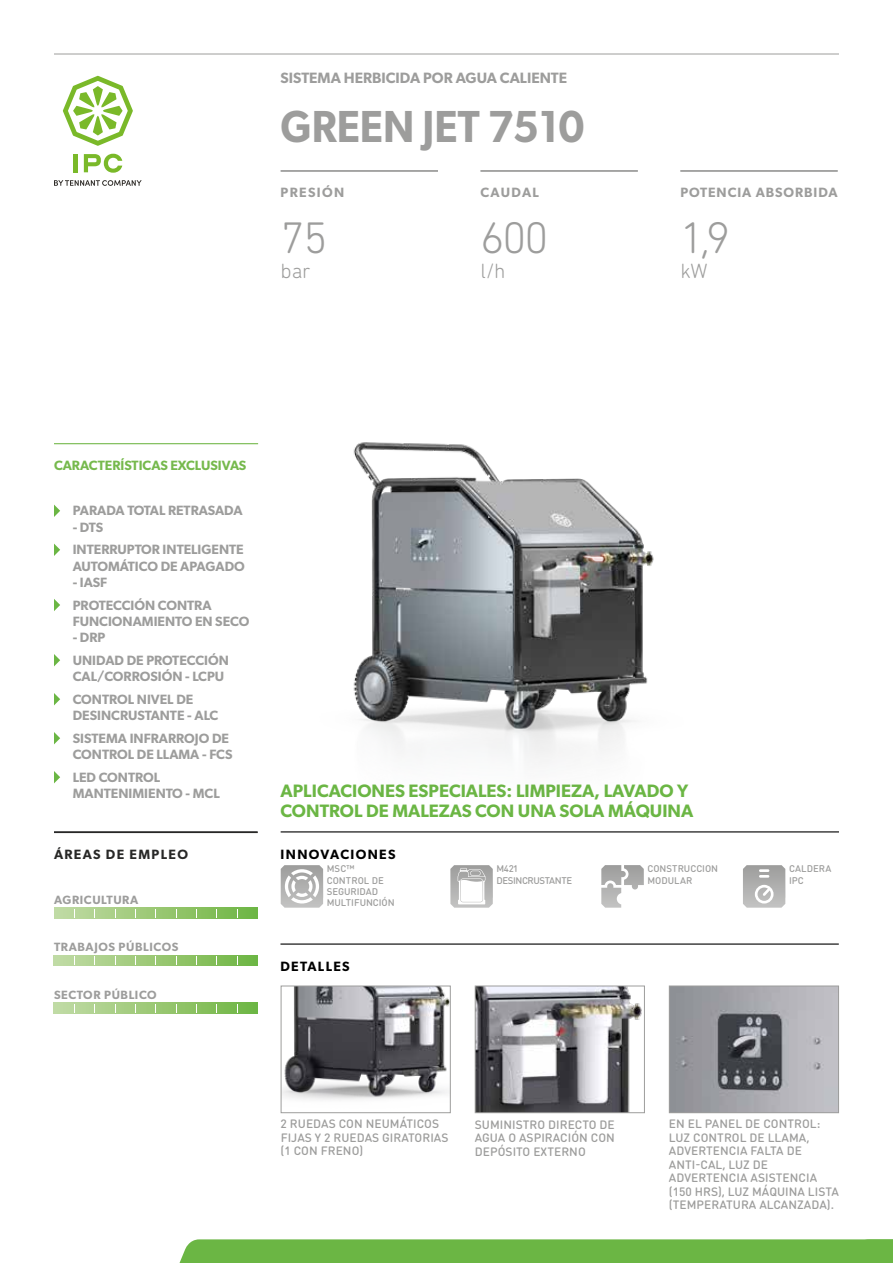
<style>
.page{position:relative;width:893px;height:1263px;background:#fff}
.page>*{position:absolute;margin:0;border:0;box-sizing:border-box;transform-origin:0 0}
.t1{font:600 45px "Gibson";color:#9d9d9c;scale:.93 1}
.t2{font:300 45px "DIN Next Rounded LT Pro";color:#9d9d9c}
.t3{font:300 21px "DIN Next Rounded LT Pro";color:#9d9d9c}
.t4{font:600 18px/19.5px "Gibson";color:#6bb644}
.t5{font:600 15px "Gibson";color:#9d9d9c}
.t6{font:600 13.5px/22.8px "Gibson";color:#9d9d9c}
.t7{font:600 13.5px "Gibson";color:#76b94d}
.t8{font:600 13.5px "Gibson";letter-spacing:.1em;color:#000}
.t9{font:600 13.5px "Gibson";letter-spacing:.07em;color:#9d9d9c}
.t10{font:600 13.5px "Gibson";letter-spacing:.1em;color:#282827}
.t11{font:600 13.5px "Gibson";letter-spacing:.1em;color:#9d9d9c}
.t12{font:500 12px/13.5px "DIN Round Pro";letter-spacing:.005em;color:#9d9d9c}
.t13{font:600 12px "Gibson";letter-spacing:.05em;color:#9d9d9c}
.t14{font:500 9.6px/11.2px "DIN Round Pro";letter-spacing:-.005em;color:#9d9d9c}
.t15{font:500 9.6px/11.2px "DIN Round Pro";letter-spacing:-.04em;color:#9d9d9c}
</style>
<div class="page">
<hr style="left:54px;top:54px;width:785px;height:1px;background:#9d9d9c">
<div style="left:179px;top:1239px;width:714px;height:24px;background:#6bb644"></div>
<img style="left:283px;top:988px;width:166px;height:112px">
<div style="left:281px;top:986px;width:170px;height:127px;border:1px solid #9d9d9c"></div>
<img style="left:477px;top:988px;width:165px;height:123px">
<div style="left:475px;top:986px;width:170px;height:127px;border:1px solid #9d9d9c"></div>
<hr style="left:281px;top:170px;width:157px;height:1px;background:#9d9d9c">
<hr style="left:480px;top:170px;width:158px;height:1px;background:#9d9d9c">
<hr style="left:680px;top:170px;width:158px;height:1px;background:#9d9d9c">
<hr style="left:281px;top:171px;width:157px;height:1px;background:#9d9d9c">
<hr style="left:480px;top:171px;width:158px;height:1px;background:#9d9d9c">
<hr style="left:680px;top:171px;width:158px;height:1px;background:#9d9d9c">
<hr style="left:281px;top:831px;width:558px;height:1px;background:#000">
<hr style="left:54px;top:443px;width:204px;height:1px;background:#76b94d">
<svg style="left:54px;top:505px;width:6px;height:12px"></svg>
<svg style="left:54px;top:544px;width:6px;height:12px"></svg>
<svg style="left:54px;top:599px;width:6px;height:12px"></svg>
<svg style="left:54px;top:654px;width:6px;height:12px"></svg>
<svg style="left:54px;top:693px;width:6px;height:12px"></svg>
<svg style="left:54px;top:732px;width:6px;height:12px"></svg>
<svg style="left:54px;top:771px;width:6px;height:12px"></svg>
<hr style="left:280px;top:943px;width:559px;height:2px;background:#000">
<img style="left:671px;top:988px;width:166px;height:123px">
<div style="left:669px;top:986px;width:170px;height:127px;border:1px solid #9d9d9c"></div>
<img style="left:238px;top:442px;width:416px;height:321px">
<hr style="left:54px;top:831px;width:204px;height:1px;background:#000">
<hr style="left:54px;top:832px;width:204px;height:1px;background:#282827">
<svg style="left:54px;top:955px;width:204px;height:11px;background:#9cc978"></svg>
<svg style="left:54px;top:1003px;width:204px;height:10px;background:#9cca79"></svg>
<svg style="left:54px;top:908px;width:204px;height:10px;background:#9cca79"></svg>
<svg style="left:601px;top:865px;width:43px;height:43px"></svg>
<svg style="left:743px;top:865px;width:42px;height:43px;background:#babab9"></svg>
<svg style="left:281px;top:865px;width:42px;height:43px"></svg>
<svg style="left:450px;top:865px;width:43px;height:43px"></svg>
<hr style="left:74px;top:154px;width:4px;height:18px;background:#7ab929">
<svg style="left:84px;top:154px;width:38px;height:19px"></svg>
<svg style="left:63px;top:76px;width:70px;height:70px"></svg>
<svg style="left:54px;top:180px;width:88px;height:6px"></svg>
<p class="t5" style="left:281px;top:69px;width:288px">SISTEMA HERBICIDA POR AGUA CALIENTE</p>
<h1 class="t1" style="left:281px;top:100px;width:328px">GREEN JET 7510</h1>
<p class="t11" style="left:281px;top:185px;width:65px">PRESIÓN</p>
<p class="t6" style="left:480px;top:181px;width:60px">CAUDAL</p>
<p class="t9" style="left:680px;top:185px;width:159px">POTENCIA ABSORBIDA</p>
<h1 class="t2" style="left:281px;top:212px;width:48px">75</h1>
<h2 class="t3" style="left:281px;top:259px;width:31px">bar</h2>
<h1 class="t2" style="left:480px;top:212px;width:69px">600</h1>
<h2 class="t3" style="left:480px;top:259px;width:27px">l/h</h2>
<h1 class="t2" style="left:680px;top:212px;width:51px">1,9</h1>
<h2 class="t3" style="left:680px;top:259px;width:29px">kW</h2>
<p class="t7" style="left:54px;top:457px;width:194px">CARACTERÍSTICAS EXCLUSIVAS</p>
<p class="t6" style="left:73px;top:499px;width:171px">PARADA TOTAL RETRASADA</p>
<p class="t6" style="left:73px;top:515px;width:173px">- DTS<br>INTERRUPTOR INTELIGENTE</p>
<p class="t6" style="left:73px;top:554px;width:174px">AUTOMÁTICO DE APAGADO</p>
<p class="t6" style="left:73px;top:570px;width:140px">- IASF<br>PROTECCIÓN CONTRA</p>
<p class="t6" style="left:73px;top:609px;width:178px">FUNCIONAMIENTO EN SECO</p>
<p class="t6" style="left:73px;top:626px;width:158px">- DRP<br>UNIDAD DE PROTECCIÓN</p>
<p class="t6" style="left:73px;top:665px;width:153px">CAL/CORROSIÓN - LCPU<br>CONTROL NIVEL DE</p>
<p class="t6" style="left:73px;top:704px;width:158px">DESINCRUSTANTE - ALC<br>SISTEMA INFRARROJO DE</p>
<p class="t6" style="left:73px;top:743px;width:161px">CONTROL DE LLAMA - FCS<br>LED CONTROL</p>
<p class="t6" style="left:73px;top:782px;width:149px">MANTENIMIENTO - MCL</p>
<p class="t10" style="left:54px;top:846px;width:136px">ÁREAS DE EMPLEO</p>
<p class="t13" style="left:54px;top:892px;width:86px">AGRICULTURA</p>
<p class="t13" style="left:54px;top:940px;width:126px">TRABAJOS PÚBLICOS</p>
<p class="t13" style="left:54px;top:987px;width:104px">SECTOR PÚBLICO</p>
<h3 class="t4" style="left:281px;top:781px;width:414px">APLICACIONES ESPECIALES: LIMPIEZA, LAVADO Y<br>CONTROL DE MALEZAS CON UNA SOLA MÁQUINA</h3>
<p class="t8" style="left:281px;top:846px;width:116px">INNOVACIONES</p>
<p class="t14" style="left:327px;top:863px;width:69px">MSC™<br>CONTROL DE<br>SEGURIDAD<br>MULTIFUNCIÓN</p>
<p class="t15" style="left:496px;top:863px;width:77px">M421<br>DESINCRUSTANTE</p>
<p class="t8" style="left:280px;top:958px;width:71px">DETALLES</p>
<p class="t14" style="left:647px;top:863px;width:72px">CONSTRUCCIÓN<br>MODULAR</p>
<p class="t14" style="left:789px;top:863px;width:44px">CALDERA<br>IPC</p>
<p class="t12" style="left:281px;top:1117px;width:169px">2 RUEDAS CON NEUMÁTICOS<br>FIJAS Y 2 RUEDAS GIRATORIAS (1 CON FRENO)</p>
<p class="t12" style="left:475px;top:1117px;width:142px;text-align:justify">SUMINISTRO DIRECTO DE AGUA O ASPIRACIÓN CON DEPÓSITO EXTERNO</p>
<p class="t12" style="left:669px;top:1117px;width:172px">EN EL PANEL DE CONTROL:<br>LUZ CONTROL DE LLAMA,<br>ADVERTENCIA FALTA DE<br>ANTI-CAL, LUZ DE<br>ADVERTENCIA ASISTENCIA (150 HRS), LUZ MÁQUINA LISTA (TEMPERATURA ALCANZADA).</p>
</div>
